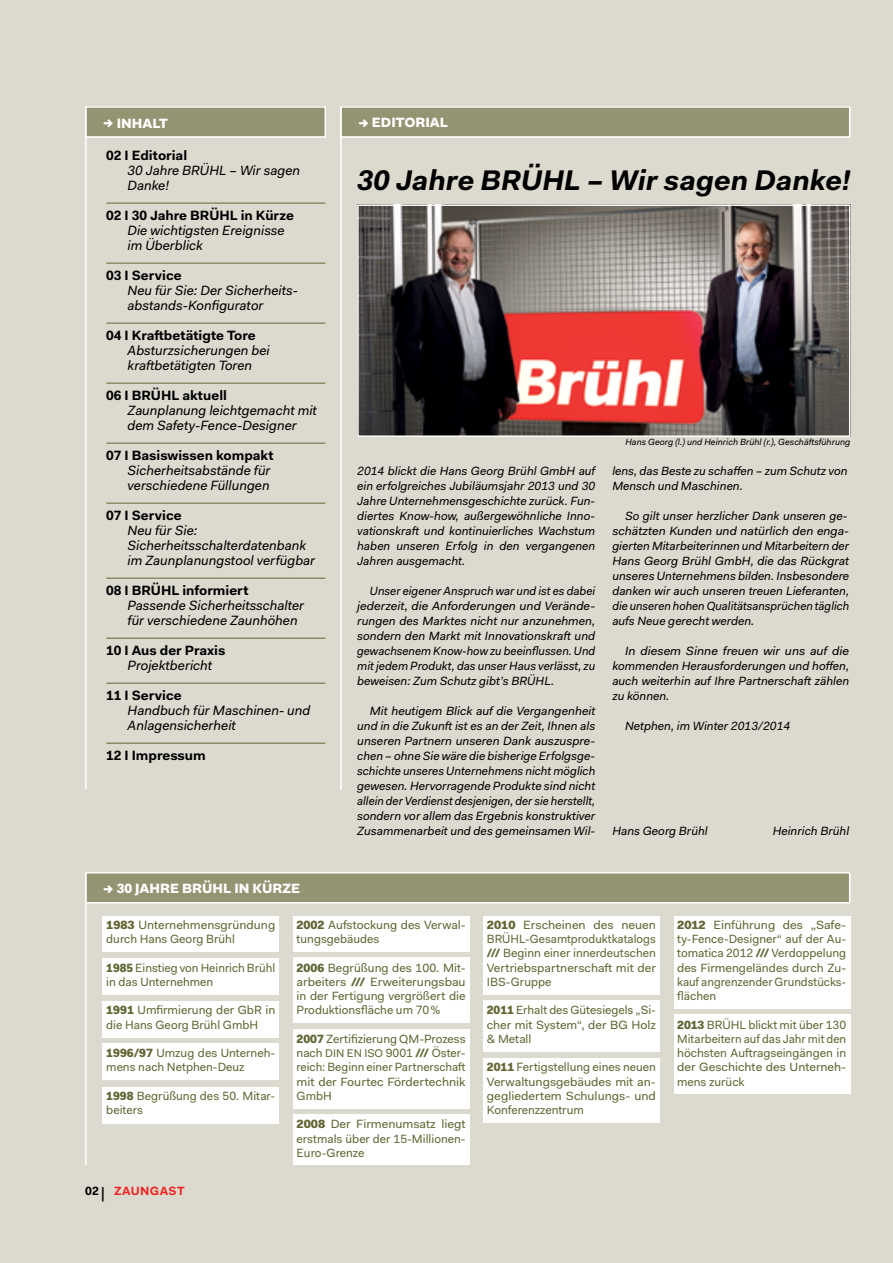
<style>
.page{position:relative;width:893px;height:1263px;background:#dcdacf}
.page>*{position:absolute;margin:0;border:0;box-sizing:border-box;transform-origin:0 0}
.t1{font:italic 700 28.5px "Fakt Pro";color:#000}
.t2{font:italic 13.5px/15px "Fakt Pro";color:#000}
.t3{font:700 13.5px "Fakt Pro";color:#000}
.t4{font:900 13.5px "Fakt Pro";color:#fff}
.t5{font:italic 12px/15px "Fakt Pro";color:#000;text-align:justify}
.t6{font:12px/14.2px "Fakt Pro";color:#636634}
.t7{font:12px/14.2px "Fakt Pro";color:#636634;text-align:justify;scale:1.05 1}
.t8{font:italic 12px/15px "Fakt Pro";color:#000;text-align:justify;scale:1.05 1}
.t9{font:12px/14.2px "Fakt Pro";color:#636634;scale:1.04 1}
.t10{font:700 12px "Fakt Pro";letter-spacing:.03em;color:#ed2623}
.t11{font:italic 9px "Fakt Pro";color:#000}
.s1{font-size:15px}
.s2{font-weight:900}
.s3{color:#000}
.s4{font-size:14.4px;color:#000}
.s5{font-size:11.25px}
</style>
<div class="page">
<div style="left:86px;top:107px;width:239px;height:30px;background:#959472"></div>
<div style="left:85px;top:106px;width:241px;height:32px;border:2px solid #fff"></div>
<div style="left:86px;top:873px;width:764px;height:30px;background:#959472"></div>
<div style="left:85px;top:872px;width:765px;height:31px;border:2px solid #fff"></div>
<div style="left:341px;top:107px;width:509px;height:30px;background:#959472"></div>
<div style="left:340px;top:106px;width:510px;height:32px;border:2px solid #fff"></div>
<hr style="left:85px;top:106px;width:2px;height:683px;background:#fff">
<hr style="left:85px;top:872px;width:2px;height:293px;background:#fff">
<hr style="left:340px;top:106px;width:2px;height:683px;background:#fff">
<hr style="left:106px;top:203px;width:219px;height:1px;background:#636634">
<hr style="left:106px;top:263px;width:219px;height:1px;background:#636634">
<hr style="left:106px;top:323px;width:219px;height:1px;background:#636634">
<hr style="left:106px;top:383px;width:219px;height:1px;background:#636634">
<hr style="left:106px;top:443px;width:219px;height:1px;background:#636634">
<hr style="left:106px;top:503px;width:219px;height:1px;background:#636634">
<hr style="left:106px;top:578px;width:219px;height:1px;background:#636634">
<hr style="left:106px;top:638px;width:219px;height:1px;background:#636634">
<hr style="left:106px;top:683px;width:219px;height:1px;background:#636634">
<hr style="left:106px;top:743px;width:219px;height:1px;background:#636634">
<img style="left:360px;top:207px;width:487px;height:227px">
<div style="left:357px;top:204px;width:493px;height:233px;border:2px solid #fff"></div>
<div style="left:102px;top:916px;width:177px;height:36px;background:#fff"></div>
<div style="left:102px;top:958px;width:177px;height:36px;background:#fff"></div>
<div style="left:102px;top:1001px;width:177px;height:36px;background:#fff"></div>
<div style="left:102px;top:1043px;width:177px;height:37px;background:#fff"></div>
<div style="left:102px;top:1087px;width:177px;height:36px;background:#fff"></div>
<div style="left:293px;top:1114px;width:176px;height:51px;background:#fff"></div>
<div style="left:483px;top:916px;width:177px;height:78px;background:#fff"></div>
<div style="left:674px;top:916px;width:176px;height:93px;background:#fff"></div>
<div style="left:674px;top:1015px;width:176px;height:79px;background:#fff"></div>
<div style="left:483px;top:1000px;width:177px;height:51px;background:#fff"></div>
<div style="left:293px;top:916px;width:176px;height:36px;background:#fff"></div>
<div style="left:483px;top:1057px;width:177px;height:65px;background:#fff"></div>
<div style="left:293px;top:958px;width:176px;height:65px;background:#fff"></div>
<div style="left:293px;top:1029px;width:176px;height:79px;background:#fff"></div>
<p class="t4" style="left:104px;top:114px;width:66px"><span class="s1">→</span> INHALT</p>
<p class="t3" style="left:106px;top:147px;width:82px">02 I Editorial</p>
<p class="t2" style="left:128px;top:163px;width:174px">30 Jahre BRÜHL – Wir sagen<br>Danke!</p>
<p class="t3" style="left:106px;top:207px;width:189px">02 I 30 Jahre BRÜHL in Kürze</p>
<p class="t2" style="left:128px;top:223px;width:158px">Die wichtigsten Ereignisse im Überblick</p>
<p class="t3" style="left:106px;top:267px;width:77px">03 I Service</p>
<p class="t2" style="left:128px;top:283px;width:172px">Neu für Sie: Der Sicherheits&shy;abstands-Konfigurator</p>
<p class="t3" style="left:106px;top:327px;width:151px">04 I Kraftbetätigte Tore</p>
<p class="t2" style="left:128px;top:343px;width:144px">Absturzsicherungen bei kraftbetätigten Toren</p>
<p class="t3" style="left:106px;top:387px;width:122px">06 I BRÜHL aktuell</p>
<p class="t2" style="left:128px;top:403px;width:191px">Zaunplanung leichtgemacht mit dem Safety-Fence-Designer</p>
<p class="t3" style="left:106px;top:447px;width:169px">07 I Basiswissen kompakt</p>
<p class="t2" style="left:128px;top:463px;width:144px">Sicherheitsabstände für verschiedene Füllungen</p>
<p class="t3" style="left:106px;top:507px;width:77px">07 I Service</p>
<p class="t2" style="left:128px;top:523px;width:189px">Neu für Sie:<br>Sicherheitsschalterdatenbank im Zaunplanungstool verfügbar</p>
<p class="t3" style="left:106px;top:582px;width:144px">08 I BRÜHL informiert</p>
<p class="t2" style="left:128px;top:598px;width:178px">Passende Sicherheitsschalter für verschiedene Zaunhöhen</p>
<p class="t3" style="left:106px;top:642px;width:121px">10 I Aus der Praxis</p>
<p class="t2" style="left:128px;top:658px;width:86px">Projektbericht</p>
<p class="t3" style="left:106px;top:687px;width:77px">11 I Service</p>
<p class="t2" style="left:128px;top:703px;width:184px">Handbuch für Maschinen- und<br>Anlagensicherheit</p>
<p class="t3" style="left:106px;top:747px;width:101px">12 I Impressum</p>
<p class="t4" style="left:104px;top:880px;width:109px"><span class="s1">→</span> 30 JAH RE BRÜHL</p>
<p class="t4" style="left:234px;top:880px;width:66px">IN KÜRZE</p>
<p class="t4" style="left:359px;top:113px;width:75px"><span class="s1">→</span> EDITORIAL</p>
<h1 class="t1" style="left:357px;top:161px;width:495px">30 Jahre BRÜHL – Wir sagen Danke!</h1>
<p class="t5" style="left:357px;top:464px;width:240px">2014 blickt die Hans Georg Brühl GmbH auf ein erfolgreiches Jubiläumsjahr 2013 und 30<br>Jahre Unternehmensgeschichte zurück. Fun&shy;diertes Know-how, außergewöhnliche Inno&shy;vationskraft und kontinuierliches Wachstum haben unseren Erfolg in den vergangenen Jahren ausgemacht.</p>
<p class="t5" style="left:357px;top:584px;width:240px;text-indent:13px">Unser eigener Anspruch war und ist es dabei jederzeit, die Anforderungen und Verände&shy;rungen des Marktes nicht nur anzunehmen, sondern den Markt mit Innovationskraft und gewachsenem Know-how zu beeinflussen. Und mit jedem Produkt, das unser Haus verlässt, zu beweisen: Zum Schutz gibt’s BRÜHL.</p>
<p class="t5" style="left:357px;top:704px;width:240px;text-indent:13px">Mit heutigem Blick auf die Vergangenheit und in die Zukunft ist es an der Zeit, Ihnen als unseren Partnern unseren Dank auszuspre&shy;chen – ohne Sie wäre die bisherige Erfolgsge&shy;schichte unseres Unternehmens nicht möglich gewesen. Hervorragende Produkte sind nicht allein der Verdienst desjenigen, der sie herstellt, sondern vor allem das Ergebnis konstruktiver Zusammenarbeit und des gemeinsamen Wil-</p>
<p class="t11" style="left:625px;top:436px;width:227px">Hans Georg (l.) und Heinrich Brühl (r.), Geschäftsführung</p>
<p class="t5" style="left:612px;top:464px;width:237px">lens, das Beste zu schaffen – zum Schutz von<br>Mensch und Maschinen.</p>
<p class="t5" style="left:612px;top:509px;width:238px;text-align:left;text-indent:13px">So gilt unser herzlicher Dank unseren ge&shy;schätzten Kunden und natürlich den enga&shy;gierten Mitarbeiterinnen und Mitarbeitern der Hans Georg Brühl GmbH, die das Rückgrat unseres Unternehmens bilden. Insbesondere danken wir auch unseren treuen Lieferanten, die unseren hohen Qualitätsansprüchen täglich aufs Neue gerecht werden.</p>
<p class="t8" style="left:612px;top:644px;width:227px;text-indent:13px">In diesem Sinne freuen wir uns auf die kommenden Herausforderungen und hoffen, auch weiterhin auf Ihre Partnerschaft zählen zu können.</p>
<p class="t5" style="left:625px;top:719px;width:167px">Netphen, im Winter 2013/2014</p>
<p class="t5" style="left:612px;top:824px;width:97px">Hans Georg Brühl</p>
<p class="t5" style="left:773px;top:824px;width:78px">Heinrich Brühl</p>
<p class="t9" style="left:106px;top:917px;width:164px"><span class="s2">1983</span> Unternehmensgründung durch Hans Georg Brühl</p>
<p class="t6" style="left:106px;top:960px;width:171px"><span class="s2">1985</span> Einstieg von Heinrich Brühl in das Unternehmen</p>
<p class="t6" style="left:106px;top:1003px;width:170px"><span class="s2">1991</span> Umfirmierung der GbR in die Hans Georg Brühl GmbH</p>
<p class="t6" style="left:106px;top:1046px;width:171px"><span class="s2">1996/97</span> Umzug des Unterneh&shy;mens nach Netphen-Deuz</p>
<p class="t6" style="left:106px;top:1088px;width:171px"><span class="s2">1998</span> Begrüßung des 50. Mitar&shy;beiters</p>
<p class="t10" style="left:85px;top:1183px;width:101px"><span class="s3">02</span> <span class="s4">|</span> ZAUNGAST</p>
<p class="t6" style="left:297px;top:917px;width:171px"><span class="s2">2002</span> Aufstockung des Verwal&shy;tungsgebäudes</p>
<p class="t6" style="left:297px;top:960px;width:171px;text-align:justify"><span class="s2">2006</span> Begrüßung des 100. Mit&shy;arbeiters <span class="s2">///</span> Erweiterungsbau in der Fertigung vergrößert die Produktionsfläche um 70%</p>
<p class="t6" style="left:297px;top:1031px;width:171px;text-align:justify"><span class="s2">2007</span> Zertifizierung QM-Prozess nach <span class="s5">DIN EN ISO</span> 9001 <span class="s2">///</span> Öster&shy;reich: Beginn einer Partnerschaft mit der Fourtec Fördertechnik GmbH</p>
<p class="t7" style="left:297px;top:1117px;width:162px"><span class="s2">2008</span> Der Firmenumsatz liegt erstmals über der 15-Millionen-Euro-Grenze</p>
<p class="t7" style="left:487px;top:917px;width:162px"><span class="s2">2010</span> Erscheinen des neuen BRÜHL-Gesamtproduktkatalogs <span class="s2">///</span> Beginn einer innerdeutschen Vertriebspartnerschaft mit der IBS-Gruppe</p>
<p class="t6" style="left:487px;top:1003px;width:171px;text-align:justify"><span class="s2">2011</span> Erhalt des Gütesiegels „Si&shy;cher mit System“, der BG Holz &amp; Metall</p>
<p class="t6" style="left:487px;top:1060px;width:171px;text-align:justify"><span class="s2">2011</span> Fertigstellung eines neuen Verwaltungsgebäudes mit an&shy;gegliedertem Schulungs- und Konferenzzentrum</p>
<p class="t7" style="left:677px;top:917px;width:162px"><span class="s2">2012</span> Einführung des „Safe&shy;ty-Fence-Designer“ auf der Au&shy;tomatica 2012 <span class="s2">///</span> Verdoppelung des Firmengeländes durch Zu&shy;kauf angrenzender Grundstücks&shy;flächen</p>
<p class="t6" style="left:677px;top:1017px;width:171px;text-align:justify"><span class="s2">2013</span> BRÜHL blickt mit über 130<br>Mitarbeitern auf das Jahr mit den höchsten Auftragseingängen in der Geschichte des Unterneh&shy;mens zurück</p>
</div>
